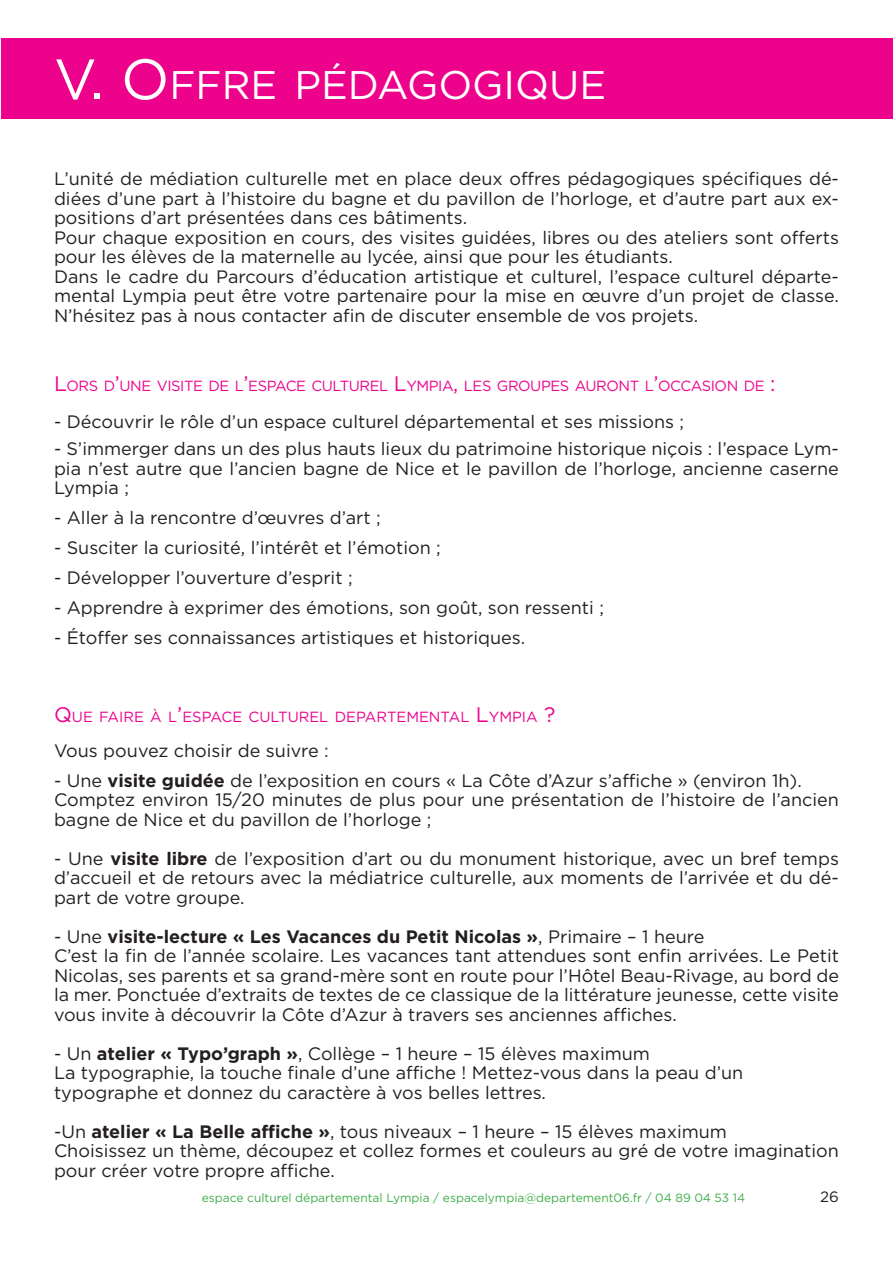
<style>
.page{position:relative;width:893px;height:1263px;background:#fff}
.page>*{position:absolute;margin:0;border:0;box-sizing:border-box;transform-origin:0 0}
.t1{font:39.9px "Gotham";color:#fff}
.t2{font:21px "Gotham";color:#ed028c}
.t3{font:18px/19.5px "Gotham";color:#231f20;text-align:justify}
.t4{font:700 18px "Gotham";color:#231f20}
.t5{font:15px "Gotham";color:#231f20}
.t6{font:14.7px "Gotham";letter-spacing:-.03em;color:#ed028c}
.t7{font:14.7px "Gotham";color:#ed028c}
.t8{font:12px "Gotham";color:#40ae49}
.s1{font-size:57px}
.s2{font-size:21px}
.s3{font-weight:700}
.s4{font-weight:400}
</style>
<div class="page">
<div style="left:1px;top:38px;width:891px;height:81px;background:#ed028c"></div>
<p class="t1" style="left:54px;top:63px;width:444px"><span class="s1">V. O</span>FFRE PÉDAGOGIQ</p>
<p class="t1" style="left:549px;top:63px;width:52px">UE</p>
<p class="t3" style="left:54px;top:169px;width:786px">L’unité de médiation culturelle met en place deux offres pédagogiques spécifiques dé&shy;diées d’une part à l’histoire du bagne et du pavillon de l’horloge, et d’autre part aux ex&shy;positions d’art présentées dans ces bâtiments.</p>
<p class="t3" style="left:54px;top:227px;width:786px">Pour chaque exposition en cours, des visites guidées, libres ou des ateliers sont offerts pour les élèves de la maternelle au lycée, ainsi que pour les étudiants.</p>
<p class="t3" style="left:54px;top:266px;width:786px">Dans le cadre du Parcours d’éducation artistique et culturel, l’espace culturel départe&shy;mental Lympia peut être votre partenaire pour la mise en œuvre d’un projet de classe.<br>N’hésitez pas à nous contacter afin de discuter ensemble de vos projets.</p>
<p class="t6" style="left:54px;top:377px;width:373px"><span class="s2">L</span>ORS D<span class="s2">’</span>UNE VISITE DE L<span class="s2">’</span>ESPACE CULTUREL <span class="s2">L</span>YMPIA</p>
<p class="t6" style="left:453px;top:377px;width:324px"><span class="s2">,</span> LES GROUPES AURONT L<span class="s2">’</span>OCCASION DE <span class="s2">:</span></p>
<p class="t3" style="left:54px;top:412px;width:632px">- Découvrir le rôle d’un espace culturel départemental et ses missions ;</p>
<p class="t3" style="left:54px;top:439px;width:786px">- S’immerger dans un des plus hauts lieux du patrimoine historique niçois : l’espace Lym&shy;pia n’est autre que l’ancien bagne de Nice et le pavillon de l’horloge, ancienne caserne Lympia ;</p>
<p class="t3" style="left:54px;top:508px;width:328px">- Aller à la rencontre d’œuvres d’art ;</p>
<p class="t3" style="left:54px;top:538px;width:388px">- Susciter la curiosité, l’intérêt et l’émotion ;</p>
<p class="t3" style="left:54px;top:568px;width:300px">- Développer l’ouverture d’esprit ;</p>
<p class="t3" style="left:54px;top:598px;width:551px">- Apprendre à exprimer des émotions, son goût, son ressenti ;</p>
<p class="t3" style="left:54px;top:628px;width:473px">- Étoffer ses connaissances artistiques et historiques.</p>
<p class="t7" style="left:54px;top:709px;width:303px"><span class="s2">Q</span>UE FAI RE À L<span class="s2">’</span>ESPACE CULTUREL DEPA</p>
<p class="t6" style="left:376px;top:709px;width:32px">RTEME</p>
<p class="t6" style="left:429px;top:709px;width:81px">NTAL <span class="s2">L</span>YMPIA</p>
<p class="t2" style="left:544px;top:703px;width:13px">?</p>
<p class="t3" style="left:54px;top:740px;width:276px">Vous pouvez choisir de suivre :</p>
<p class="t3" style="left:54px;top:770px;width:749px">- Une <span class="s3">visite guidée</span> de l’exposition en cours « La Côte d’Azur s’affiche » (environ 1h).</p>
<p class="t3" style="left:54px;top:790px;width:786px">Comptez environ 15/20 minutes de plus pour une présentation de l’histoire de l’ancien bagne de Nice et du pavillon de l’horloge ;</p>
<p class="t3" style="left:54px;top:848px;width:786px">- Une <span class="s3">visite libre</span> de l’exposition d’art ou du monument historique, avec un bref temps d’accueil et de retours avec la médiatrice culturelle, aux moments de l’arrivée et du dé&shy;part de votre groupe.</p>
<p class="t4" style="left:54px;top:926px;width:652px"><span class="s4">- Une</span> visite-lecture « Les Vacances du Petit Nicolas »<span class="s4">, Primaire – 1 heure</span></p>
<p class="t3" style="left:54px;top:946px;width:786px">C’est la fin de l’année scolaire. Les vacances tant attendues sont enfin arrivées. Le Petit Nicolas, ses parents et sa grand-mère sont en route pour l’Hôtel Beau-Rivage, au bord de la mer. Ponctuée d’extraits de textes de ce classique de la littérature jeunesse, cette visite vous invite à découvrir la Côte d’Azur à travers ses anciennes affiches.</p>
<p class="t3" style="left:54px;top:1043px;width:598px">- Un <span class="s3">atelier « Typo’graph »</span>, Collège – 1 heure – 15 élèves maximum</p>
<p class="t3" style="left:54px;top:1063px;width:691px">La typographie, la touche finale d’une affiche ! Mettez-vous dans la peau d’un</p>
<p class="t3" style="left:54px;top:1082px;width:494px">typographe et donnez du caractère à vos belles lettres.</p>
<p class="t3" style="left:54px;top:1121px;width:674px">-Un <span class="s3">atelier « La Belle affiche »</span>, tous niveaux – 1 heure – 15 élèves maximum</p>
<p class="t3" style="left:54px;top:1141px;width:786px">Choisissez un thème, découpez et collez formes et couleurs au gré de votre imagination pour créer votre propre affiche.</p>
<p class="t8" style="left:202px;top:1191px;width:545px">espace culturel départemental Lympia / espacelympia@departement06.fr / 04 89 04 53 14</p>
<p class="t5" style="left:820px;top:1188px;width:20px">26</p>
</div>
